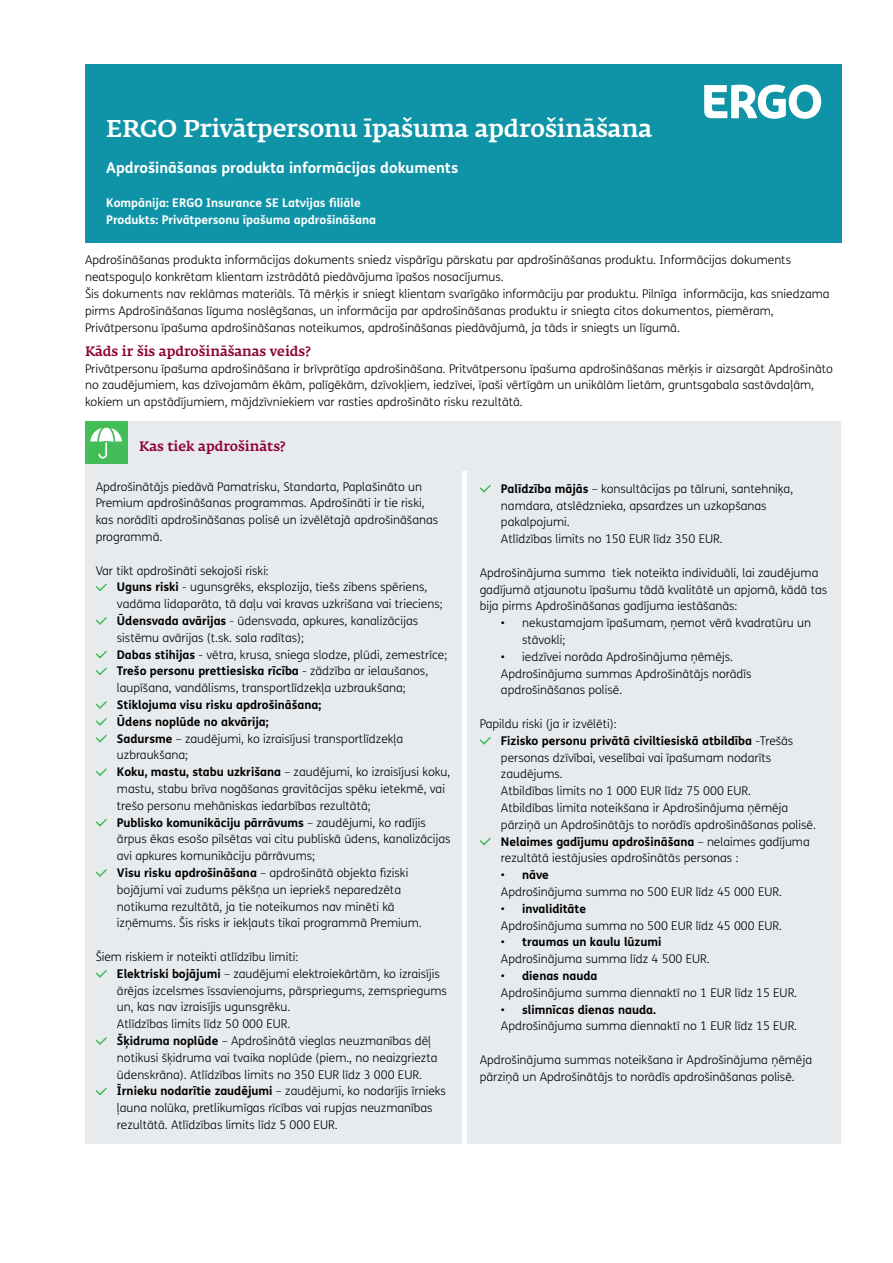
<style>
.page{position:relative;width:893px;height:1263px;background:#fff}
.page>*{position:absolute;margin:0;border:0;box-sizing:border-box;transform-origin:0 0}
.t1{font:500 24px "Fedra Serif A Pro";letter-spacing:-.005em;color:#fff}
.t2{font:700 15px "FS Me";color:#fff}
.t3{font:500 13.5px "Fedra Serif A Pro";color:#8e0038}
.t4{font:300 12px/16.8px "FS Me";color:#000}
.t5{font:700 12px/16.8px "FS Me";color:#fff}
.s1{font-weight:700}
</style>
<div class="page">
<div style="left:85px;top:421px;width:756px;height:723px;background:#e8ebee"></div>
<svg style="left:462px;top:471px;width:5px;height:673px"></svg>
<div style="left:85px;top:421px;width:42px;height:42px;background:#42bd57"></div>
<svg style="left:90px;top:427px;width:32px;height:32px"></svg>
<svg style="left:94px;top:582px;width:15px;height:10px"></svg>
<svg style="left:94px;top:615px;width:15px;height:11px"></svg>
<svg style="left:94px;top:649px;width:15px;height:11px"></svg>
<svg style="left:94px;top:666px;width:15px;height:10px"></svg>
<svg style="left:94px;top:699px;width:15px;height:11px"></svg>
<svg style="left:94px;top:716px;width:15px;height:11px"></svg>
<svg style="left:94px;top:733px;width:15px;height:11px"></svg>
<svg style="left:94px;top:767px;width:15px;height:10px"></svg>
<svg style="left:94px;top:817px;width:15px;height:11px"></svg>
<svg style="left:94px;top:867px;width:15px;height:11px"></svg>
<svg style="left:94px;top:968px;width:15px;height:11px"></svg>
<svg style="left:94px;top:1035px;width:15px;height:11px"></svg>
<svg style="left:94px;top:1086px;width:15px;height:10px"></svg>
<svg style="left:478px;top:483px;width:15px;height:11px"></svg>
<svg style="left:478px;top:735px;width:15px;height:11px"></svg>
<svg style="left:478px;top:836px;width:15px;height:11px"></svg>
<div style="left:85px;top:64px;width:757px;height:178px;background:#0f94a7"></div>
<svg style="left:704px;top:85px;width:117px;height:34px"></svg>
<h1 class="t1" style="left:106px;top:115px;width:547px">ERGO Privātpersonu īpašuma apdrošināšana</h1>
<p class="t2" style="left:106px;top:156px;width:353px">Apdrošināšanas produkta informācijas dokuments</p>
<p class="t5" style="left:106px;top:194px;width:271px">Kompānija: ERGO Insurance SE Latvijas filiāle<br>Produkts: Privātpersonu īpašuma apdrošināšana</p>
<p class="t4" style="left:85px;top:251px;width:746px">Apdrošināšanas produkta informācijas dokuments sniedz vispārīgu pārskatu par apdrošināšanas produktu. Informācijas dokuments neatspoguļo konkrētam klientam izstrādātā piedāvājuma īpašos nosacījumus.<br>Šis dokuments nav reklāmas materiāls. Tā mērķis ir sniegt klientam svarīgāko informāciju par produktu. Pilnīga informācija, kas sniedzama pirms Apdrošināšanas līguma noslēgšanas, un informācija par apdrošināšanas produktu ir sniegta citos dokumentos, piemēram, Privātpersonu īpašuma apdrošināšanas noteikumos, apdrošināšanas piedāvājumā, ja tāds ir sniegts un līgumā.</p>
<p class="t3" style="left:85px;top:343px;width:227px">Kāds ir šis apdrošināšanas veids?</p>
<p class="t4" style="left:85px;top:360px;width:749px">Privātpersonu īpašuma apdrošināšana ir brīvprātīga apdrošināšana. Pritvātpersonu īpašuma apdrošināšanas mērķis ir aizsargāt Apdrošināto no zaudējumiem, kas dzīvojamām ēkām, palīgēkām, dzīvokļiem, iedzīvei, īpaši vērtīgām un unikālām lietām, gruntsgabala sastāvdaļām, kokiem un apstādījumiem, mājdzīvniekiem var rasties apdrošināto risku rezultātā.</p>
<p class="t3" style="left:139px;top:439px;width:147px">Kas tiek apdrošināts?</p>
<p class="t4" style="left:96px;top:478px;width:344px">Apdrošinātājs piedāvā Pamatrisku, Standarta, Paplašināto un Premium apdrošināšanas programmas. Apdrošināti ir tie riski, kas norādīti apdrošināšanas polisē un izvēlētajā apdrošināšanas programmā.</p>
<p class="t4" style="left:117px;top:562px;width:332px;text-indent:-21px">Var tikt apdrošināti sekojoši riski:<br><span class="s1">Uguns riski</span> - ugunsgrēks, eksplozija, tiešs zibens spēriens, vadāma lidaparāta, tā daļu vai kravas uzkrišana vai trieciens; <span class="s1">Ūdensvada avārijas</span> - ūdensvada, apkures, kanalizācijas sistēmu avārijas (t.sk. sala radītas);<br><span class="s1">Dabas stihijas</span> - vētra, krusa, sniega slodze, plūdi, zemestrīce; <span class="s1">Trešo personu prettiesiska rīcība</span> - zādzība ar ielaušanos, laupīšana, vandālisms, transportlīdzekļa uzbraukšana;</p>
<p class="t4" style="left:117px;top:696px;width:335px"><span class="s1">Stiklojuma visu risku apdrošināšana;<br>Ūdens noplūde no akvārija;<br>Sadursme</span> – zaudējumi, ko izraisījusi transportlīdzekļa uzbraukšana;<br><span class="s1">Koku, mastu, stabu uzkrišana</span> – zaudējumi, ko izraisījusi koku, mastu, stabu brīva nogāšanas gravitācijas spēku ietekmē, vai trešo personu mehāniskas iedarbības rezultātā;<br><span class="s1">Publisko komunikāciju pārrāvums</span> – zaudējumi, ko radījis ārpus ēkas esošo pilsētas vai citu publiskā ūdens, kanalizācijas avi apkures komunikāciju pārrāvums;<br><span class="s1">Visu risku apdrošināšana</span> – apdrošinātā objekta fiziski bojājumi vai zudums pēkšņa un iepriekš neparedzēta notikuma rezultātā, ja tie noteikumos nav minēti kā izņēmums. Šis risks ir iekļauts tikai programmā Premium.</p>
<p class="t4" style="left:117px;top:948px;width:331px;text-indent:-21px">Šiem riskiem ir noteikti atlīdzību limiti:<br><span class="s1">Elektriski bojājumi</span> – zaudējumi elektroiekārtām, ko izraisījis ārējas izcelsmes īssavienojums, pārspriegums, zemspriegums un, kas nav izraisījis ugunsgrēku.<br>Atlīdzības limits līdz 50 000 EUR.<br><span class="s1">Šķidruma noplūde</span> – Apdrošinātā vieglas neuzmanības dēļ notikusi šķidruma vai tvaika noplūde (piem., no neaizgriezta ūdenskrāna). Atlīdzības limits no 350 EUR līdz 3 000 EUR.<br><span class="s1">Īrnieku nodarītie zaudējumi</span> – zaudējumi, ko nodarījis īrnieks ļauna nolūka, pretlikumīgas rīcības vai rupjas neuzmanības rezultātā. Atlīdzības limits līdz 5 000 EUR.</p>
<p class="t4" style="left:501px;top:480px;width:294px"><span class="s1">Palīdzība mājās</span> – konsultācijas pa tālruni, santehniķa, namdara, atslēdznieka, apsardzes un uzkopšanas pakalpojumi.<br>Atlīdzības limits no 150 EUR līdz 350 EUR.</p>
<p class="t4" style="left:480px;top:564px;width:349px">Apdrošinājuma summa tiek noteikta individuāli, lai zaudējuma gadījumā atjaunotu īpašumu tādā kvalitātē un apjomā, kādā tas bija pirms Apdrošināšanas gadījuma iestāšanās:</p>
<p class="t4" style="left:522px;top:614px;width:290px;text-indent:-21px">• nekustamajam īpašumam, ņemot vērā kvadratūru un stāvokli;</p>
<p class="t4" style="left:501px;top:648px;width:252px">• iedzīvei norāda Apdrošinājuma ņēmējs.<br>Apdrošinājuma summas Apdrošinātājs norādīs apdrošināšanas polisē.</p>
<p class="t4" style="left:501px;top:715px;width:317px;text-indent:-21px">Papildu riski (ja ir izvēlēti):<br><span class="s1">Fizisko personu privātā civiltiesiskā atbildība</span> -Trešās personas dzīvībai, veselībai vai īpašumam nodarīts zaudējums.<br>Atbildības limits no 1 000 EUR līdz 75 000 EUR.<br>Atbildības limita noteikšana ir Apdrošinājuma ņēmēja pārziņā un Apdrošinātājs to norādīs apdrošināšanas polisē.<br><span class="s1">Nelaimes gadījumu apdrošināšana</span> – nelaimes gadījuma rezultātā iestājusies apdrošinātās personas :</p>
<p class="t4" style="left:501px;top:866px;width:283px">• <span class="s1">nāve<br></span>Apdrošinājuma summa no 500 EUR līdz 45 000 EUR.</p>
<p class="t4" style="left:501px;top:900px;width:283px">• <span class="s1">invaliditāte<br></span>Apdrošinājuma summa no 500 EUR līdz 45 000 EUR.</p>
<p class="t4" style="left:501px;top:933px;width:210px">• <span class="s1">traumas un kaulu lūzumi<br></span>Apdrošinājuma summa līdz 4 500 EUR.</p>
<p class="t4" style="left:501px;top:967px;width:298px">• <span class="s1">dienas nauda<br></span>Apdrošinājuma summa diennaktī no 1 EUR līdz 15 EUR.</p>
<p class="t4" style="left:501px;top:1001px;width:298px">• <span class="s1">slimnīcas dienas nauda.<br></span>Apdrošinājuma summa diennaktī no 1 EUR līdz 15 EUR.</p>
<p class="t4" style="left:480px;top:1051px;width:334px">Apdrošinājuma summas noteikšana ir Apdrošinājuma ņēmēja pārziņā un Apdrošinātājs to norādīs apdrošināšanas polisē.</p>
</div>
